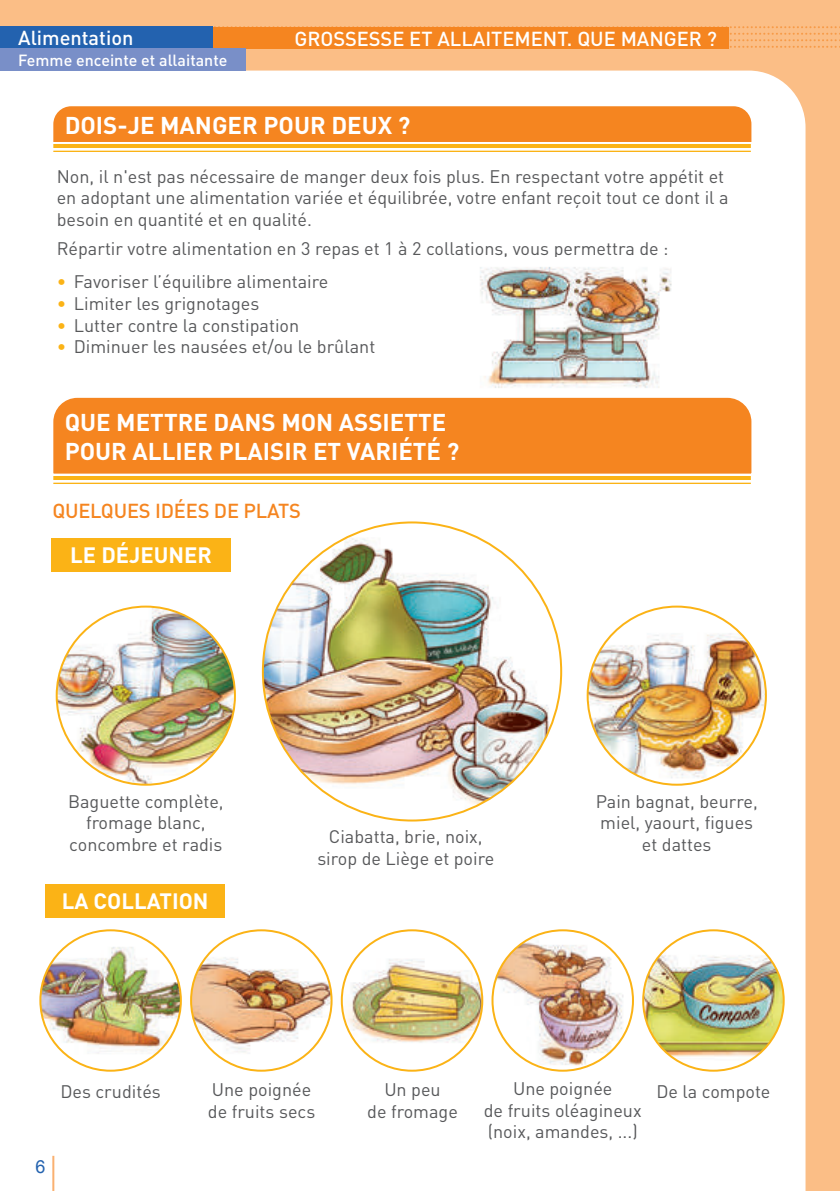
<style>
.page{position:relative;width:840px;height:1191px;background:#fff}
.page>*{position:absolute;margin:0;border:0;box-sizing:border-box;transform-origin:0 0}
.t1{font:700 24px/28.8px "DIN";color:#fff}
.t2{font:700 22px "DIN";color:#fff}
.t3{font:500 20px "DIN";color:#fff}
.t4{font:500 20px "DIN";letter-spacing:-.01em;color:#f58520}
.t5{font:18px/21.6px "DIN";color:#57585a;text-align:center}
.t6{font:18px "Arial";color:#2362af}
.t7{font:500 16px "DIN";color:#fff}
.s1{color:#fbb316}
</style>
<div class="page">
<div style="left:0;top:0;width:839px;height:1191px;background:#fbbe86"></div>
<div style="left:0;top:71px;width:805px;height:1120px;background:#fff"></div>
<svg style="left:212px;top:26px;width:628px;height:22px"></svg>
<div style="left:0;top:27px;width:728px;height:21px;background:#f58520"></div>
<div style="left:0;top:26px;width:212px;height:22px;background:#2362af"></div>
<hr style="left:52px;top:1155px;width:2px;height:36px;background:#fab171">
<div style="left:0;top:48px;width:245px;height:23px;background:#798fc8"></div>
<svg style="left:50px;top:103px;width:704px;height:42px"></svg>
<hr style="left:53px;top:144px;width:697px;height:4px;background:#fbb316">
<hr style="left:53px;top:151px;width:697px;height:1px;background:#fbb316">
<div style="left:51px;top:539px;width:180px;height:33px;background:#fbb316"></div>
<div style="left:45px;top:884px;width:180px;height:33px;background:#fbb316"></div>
<svg style="left:50px;top:395px;width:704px;height:81px"></svg>
<hr style="left:53px;top:476px;width:697px;height:4px;background:#fbb316">
<hr style="left:53px;top:482px;width:697px;height:2px;background:#fbb316">
<div style="left:40px;top:930px;width:141px;height:140px;background:#fff;border-radius:50%"></div>
<img style="left:40px;top:946px;width:141px;height:108px">
<div style="left:191px;top:930px;width:140px;height:140px;background:#fff;border-radius:50%"></div>
<img style="left:191px;top:945px;width:140px;height:111px">
<svg style="left:642px;top:930px;width:141px;height:140px"></svg>
<img style="left:642px;top:943px;width:141px;height:117px">
<img style="left:492px;top:933px;width:135px;height:135px">
<div style="left:341px;top:930px;width:141px;height:140px;background:#fff;border-radius:50%"></div>
<img style="left:341px;top:958px;width:141px;height:90px">
<svg style="left:587px;top:606px;width:178px;height:178px"></svg>
<img style="left:587px;top:622px;width:178px;height:162px">
<img style="left:57px;top:608px;width:178px;height:176px">
<img style="left:263px;top:537px;width:298px;height:279px">
<img style="left:456px;top:257px;width:219px;height:139px">
<p class="t3" style="left:18px;top:25px;width:117px">Alimentation</p>
<p class="t3" style="left:294px;top:26px;width:424px">GROSSESSE ET ALLAITEMENT. QUE MANGER ?</p>
<p class="t7" style="left:18px;top:50px;width:210px">Femme enceinte et allaitante</p>
<h1 class="t1" style="left:65px;top:110px;width:347px">DOIS-JE MANGER POUR DEUX ?</h1>
<p class="t5" style="left:57px;top:165px;width:673px;text-align:left">Non, il n'est pas nécessaire de manger deux fois plus. En respectant votre appétit et en adoptant une alimentation variée et équilibrée, votre enfant reçoit tout ce dont il a besoin en quantité et en qualité.</p>
<p class="t5" style="left:57px;top:238px;width:613px">Répartir votre alimentation en 3 repas et 1 à 2 collations, vous permettra de :</p>
<p class="t5" style="left:57px;top:271px;width:273px"><span class="s1">•</span> Favoriser l’équilibre alimentaire</p>
<p class="t5" style="left:57px;top:292px;width:204px"><span class="s1">•</span> Limiter les grignotages</p>
<p class="t5" style="left:57px;top:314px;width:244px"><span class="s1">•</span> Lutter contre la constipation</p>
<p class="t5" style="left:57px;top:335px;width:320px"><span class="s1">•</span> Diminuer les nausées et/ou le brûlant</p>
<h1 class="t1" style="left:65px;top:407px;width:396px">QUE METTRE DANS MON ASSIETTE<br>POUR ALLIER PLAISIR ET VARIÉTÉ ?</h1>
<p class="t4" style="left:52px;top:498px;width:250px">QUELQUES IDÉES DE PLATS</p>
<p class="t2" style="left:70px;top:540px;width:143px">LE DÉJEUNER</p>
<p class="t5" style="left:68px;top:790px;width:157px">Baguette complète, fromage blanc, concombre et radis</p>
<p class="t2" style="left:62px;top:886px;width:148px">LA COLLATION</p>
<p class="t5" style="left:317px;top:825px;width:178px">Ciabatta, brie, noix, sirop de Liège et poire</p>
<p class="t5" style="left:595px;top:790px;width:163px">Pain bagnat, beurre, miel, yaourt, figues et dattes</p>
<p class="t6" style="left:35px;top:1155px;width:12px">6</p>
<p class="t5" style="left:60px;top:1080px;width:102px">Des crudités</p>
<p class="t5" style="left:208px;top:1078px;width:109px;text-align:left">Une poignée de fruits secs</p>
<p class="t5" style="left:483px;top:1077px;width:159px">Une poignée<br>de fruits oléagineux (noix, amandes, ...)</p>
<p class="t5" style="left:367px;top:1078px;width:92px">Un peu<br>de fromage</p>
<p class="t5" style="left:656px;top:1080px;width:116px">De la compote</p>
</div>
